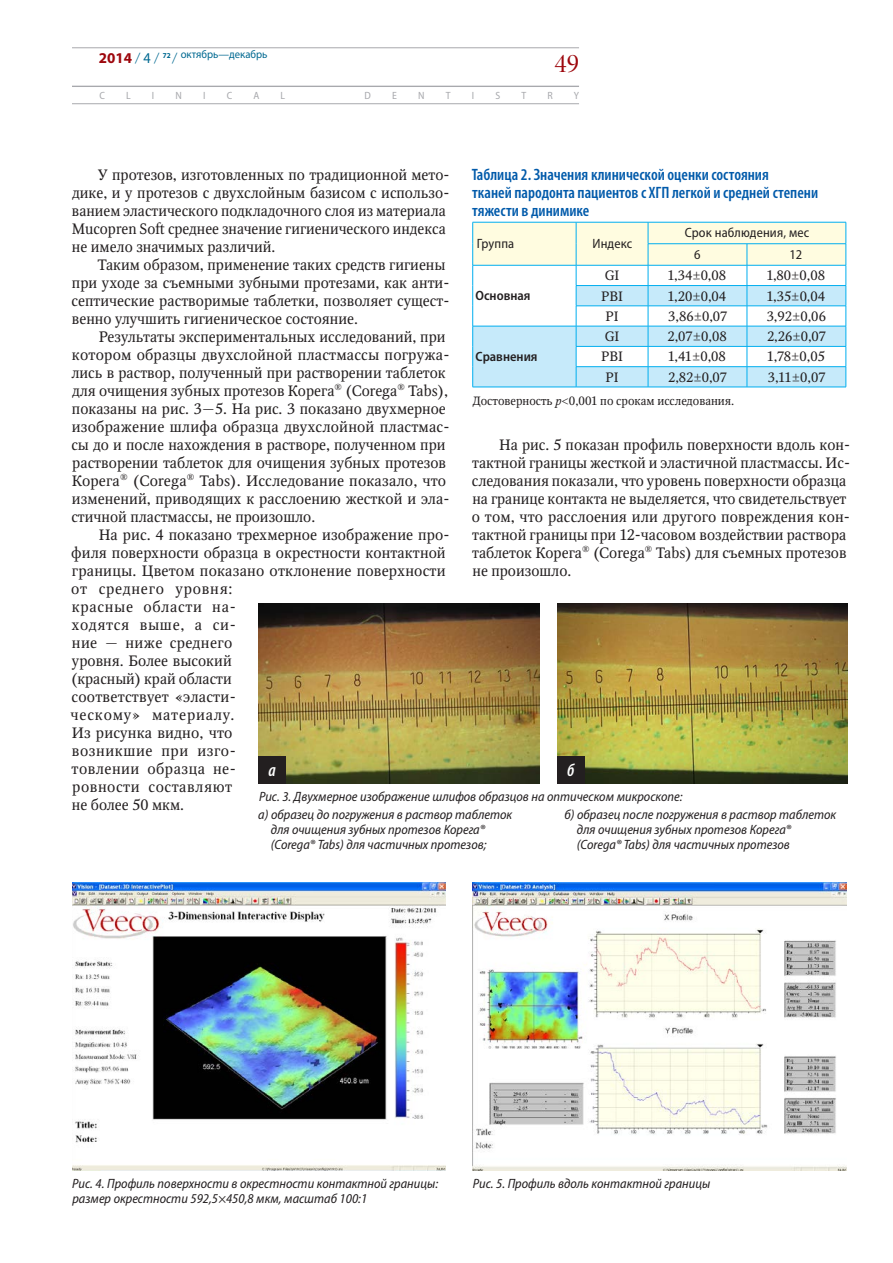
<style>
.page{position:relative;width:893px;height:1263px;background:#fff}
.page>*{position:absolute;margin:0;border:0;box-sizing:border-box;transform-origin:0 0}
.t1{font:27px "Minion Pro Disp";color:#9d070d}
.t2{font:italic 600 condensed 18px "Myriad Pro";color:#fff}
.t3{font:600 condensed 16.5px/18px "Myriad Pro";color:#015aaa}
.t4{font:15px/18px "Octava";color:#231f20}
.t5{font:italic semi-condensed 13.5px/15px "Myriad Pro";color:#231f20}
.t6{font:13.5px "Octava";color:#231f20}
.t7{font:semi-condensed 13.5px/21.5px "Myriad Pro";letter-spacing:.01em;color:#231f20}
.t8{font:600 semi-condensed 13.5px "Myriad Pro";color:#231f20}
.t9{font:12px "Octava";color:#231f20}
.t10{font:11.25px "Myriad Pro";color:#006991;scale:.95 1}
.t11{font:semi-condensed 10.5px "Myriad Pro";color:#a8a9ad}
.s1{font-weight:700;font-size:15px;color:#9d070d}
.s2{font-weight:300;font-size:15px}
.s3{font-size:15px}
.s4{font-weight:700;font-size:7.5px}
.s5{font-style:italic}
</style>
<div class="page">
<hr style="left:72px;top:48px;width:507px;height:1px;background:#a8a9ad">
<hr style="left:72px;top:86px;width:507px;height:1px;background:#a8a9ad">
<hr style="left:72px;top:103px;width:507px;height:1px;background:#a8a9ad">
<hr style="left:472px;top:387px;width:104px;height:1px;background:#00aeef">
<hr style="left:576px;top:387px;width:72px;height:1px;background:#00aeef">
<hr style="left:648px;top:387px;width:99px;height:1px;background:#00aeef">
<hr style="left:747px;top:387px;width:99px;height:1px;background:#00aeef">
<svg style="left:472px;top:222px;width:375px;height:165px"></svg>
<hr style="left:472px;top:265px;width:104px;height:1px;background:#00aeef">
<img style="left:259px;top:603px;width:280px;height:180px">
<div style="left:259px;top:756px;width:27px;height:27px;background:#231f20"></div>
<img style="left:557px;top:603px;width:291px;height:180px">
<div style="left:557px;top:756px;width:27px;height:27px;background:#231f20"></div>
<img style="left:72px;top:882px;width:374px;height:288px">
<img style="left:472px;top:882px;width:374px;height:288px">
<p class="t10" style="left:99px;top:47px;width:179px"><span class="s1">2014</span> <span class="s2">/</span> <span class="s3">4</span> <span class="s2">/</span> <span class="s4">72</span> <span class="s2">/</span> октябрь—декабрь</p>
<p class="t11" style="left:99px;top:89px;width:7px">C</p>
<p class="t11" style="left:126px;top:89px;width:6px">L</p>
<p class="t11" style="left:152px;top:89px;width:4px">I</p>
<p class="t11" style="left:175px;top:89px;width:8px">N</p>
<p class="t11" style="left:203px;top:89px;width:4px">I</p>
<p class="t11" style="left:227px;top:89px;width:7px">C</p>
<p class="t11" style="left:253px;top:89px;width:7px">A</p>
<p class="t11" style="left:281px;top:89px;width:6px">L</p>
<p class="t11" style="left:365px;top:89px;width:8px">D</p>
<p class="t11" style="left:392px;top:89px;width:6px">E</p>
<p class="t11" style="left:418px;top:89px;width:8px">N</p>
<p class="t11" style="left:446px;top:89px;width:6px">T</p>
<p class="t11" style="left:472px;top:89px;width:4px">I</p>
<p class="t11" style="left:495px;top:89px;width:6px">S</p>
<p class="t11" style="left:521px;top:89px;width:6px">T</p>
<p class="t11" style="left:547px;top:89px;width:7px">R</p>
<p class="t11" style="left:574px;top:89px;width:7px">Y</p>
<h1 class="t1" style="left:554px;top:47px;width:26px">49</h1>
<p class="t3" style="left:472px;top:165px;width:348px">Таблица 2. Значения клинической оценки состояния<br>тканей пародонта пациентов с ХГП легкой и средней степени тяжести в динимике</p>
<p class="t7" style="left:477px;top:233px;width:39px">Группа</p>
<p class="t7" style="left:592px;top:233px;width:41px">Индекс</p>
<p class="t7" style="left:694px;top:222px;width:116px;text-indent:-9px">Срок наблюдения, мес<br>6</p>
<p class="t4" style="left:72px;top:166px;width:379px;text-indent:26px">У протезов, изготовленных по традиционной мето&shy;дике, и у протезов с двухслойным базисом с использо&shy;ванием эластического подкладочного слоя из материала Mucopren Soft среднее значение гигиенического индекса не имело значимых различий.</p>
<p class="t4" style="left:71px;top:256px;width:380px;text-indent:26px">Таким образом, применение таких средств гигиены при уходе за съемными зубными протезами, как анти&shy;септические растворимые таблетки, позволяет сущест&shy;венно улучшить гигиеническое состояние.</p>
<p class="t4" style="left:71px;top:328px;width:380px;text-indent:27px">Результаты экспериментальных исследований, при котором образцы двухслойной пластмассы погружа&shy;лись в раствор, полученный при растворении таблеток для очищения зубных протезов Корега<sup>®</sup> (Corega<sup>®</sup> Tabs), показаны на рис. 3—5. На рис. 3 показано двухмерное изображение шлифа образца двухслойной пластмас&shy;сы до и после нахождения в растворе, полученном при растворении таблеток для очищения зубных протезов Корега<sup>®</sup> (Corega<sup>®</sup> Tabs). Исследование показало, что изменений, приводящих к расслоению жесткой и эла&shy;стичной пластмассы, не произошло.</p>
<p class="t4" style="left:71px;top:526px;width:380px;text-indent:28px">На рис. 4 показано трехмерное изображение про&shy;филя поверхности образца в окрестности контактной границы. Цветом показано отклонение поверхности от среднего уровня:<br>красные области на-<br>ходятся выше, а си-<br>ние — ниже среднего<br>уровня. Более высокий<br>(красный) край области<br>соответствует «эласти-<br>ческому» материалу.<br>Из рисунка видно, что<br>возникшие при изго-<br>товлении образца не-<br>ровности составляют<br>не более 50 мкм.</p>
<p class="t7" style="left:789px;top:243px;width:14px">12</p>
<p class="t6" style="left:605px;top:267px;width:16px">GI</p>
<p class="t6" style="left:667px;top:267px;width:60px">1,34±0,08</p>
<p class="t6" style="left:766px;top:267px;width:60px">1,80±0,08</p>
<p class="t6" style="left:601px;top:288px;width:24px">PBI</p>
<p class="t6" style="left:667px;top:288px;width:60px">1,20±0,04</p>
<p class="t6" style="left:766px;top:288px;width:60px">1,35±0,04</p>
<p class="t6" style="left:605px;top:308px;width:15px">PI</p>
<p class="t6" style="left:668px;top:308px;width:61px">3,86±0,07</p>
<p class="t6" style="left:767px;top:308px;width:61px">3,92±0,06</p>
<p class="t8" style="left:475px;top:287px;width:57px">Основная</p>
<p class="t6" style="left:605px;top:328px;width:16px">GI</p>
<p class="t6" style="left:667px;top:328px;width:61px">2,07±0,08</p>
<p class="t6" style="left:767px;top:328px;width:61px">2,26±0,07</p>
<p class="t6" style="left:601px;top:348px;width:24px">PBI</p>
<p class="t6" style="left:668px;top:348px;width:60px">1,41±0,08</p>
<p class="t6" style="left:767px;top:348px;width:60px">1,78±0,05</p>
<p class="t6" style="left:605px;top:369px;width:15px">PI</p>
<p class="t6" style="left:668px;top:369px;width:61px">2,82±0,07</p>
<p class="t6" style="left:768px;top:369px;width:59px">3,11±0,07</p>
<p class="t9" style="left:473px;top:393px;width:263px">Достоверность <span class="s5">p</span>&lt;0,001 по срокам исследования.</p>
<p class="t8" style="left:476px;top:348px;width:63px">Сравнения</p>
<p class="t4" style="left:472px;top:436px;width:380px;text-indent:27px">На рис. 5 показан профиль поверхности вдоль кон&shy;тактной границы жесткой и эластичной пластмассы. Ис&shy;следования показали, что уровень поверхности образца на границе контакта не выделяется, что свидетельствует о том, что расслоения или другого повреждения кон&shy;тактной границы при 12-часовом воздействии раствора таблеток Корега<sup>®</sup> (Corega<sup>®</sup> Tabs) для съемных протезов не произошло.</p>
<p class="t2" style="left:268px;top:759px;width:9px">а</p>
<p class="t2" style="left:567px;top:759px;width:9px">б</p>
<p class="t5" style="left:258px;top:787px;width:426px;line-height:18px">Рис. 3. Двухмерное изображение шлифов образцов на оптическом микроскопе: а) образец до погружения в раствор таблеток</p>
<p class="t5" style="left:271px;top:822px;width:217px">для очищения зубных протезов Корега® (Corega® Tabs) для частичных протезов;</p>
<p class="t5" style="left:577px;top:807px;width:261px;text-indent:-12px">б) образец после погружения в раствор таблеток для очищения зубных протезов Корега® (Corega® Tabs) для частичных протезов</p>
<p class="t5" style="left:72px;top:1176px;width:367px">Рис. 4. Профиль поверхности в окрестности контактной границы: размер окрестности 592,5×450,8 мкм, масштаб 100:1</p>
<p class="t5" style="left:473px;top:1176px;width:239px">Рис. 5. Профиль вдоль контактной границы</p>
</div>
